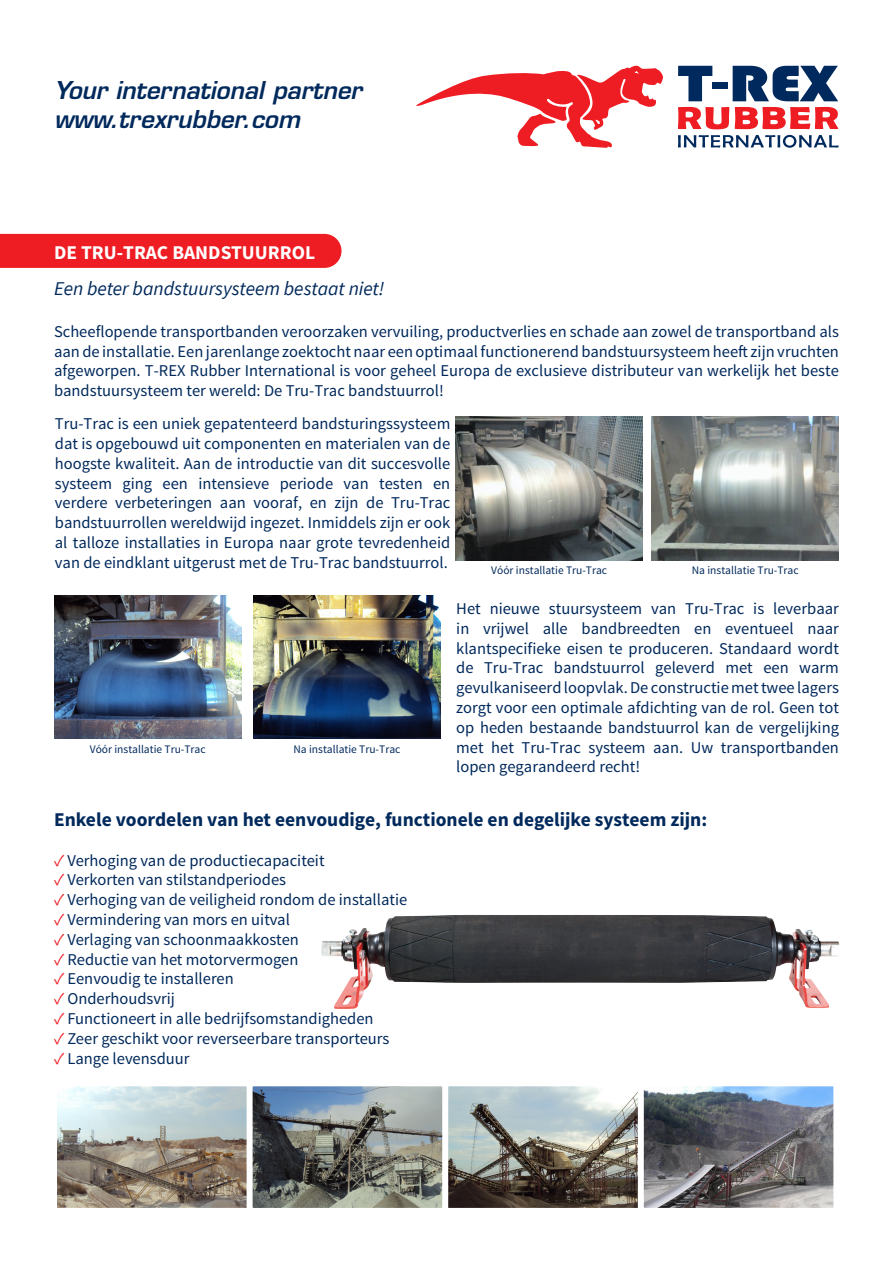
<style>
.page{position:relative;width:893px;height:1263px;background:#fff}
.page>*{position:absolute;margin:0;border:0;box-sizing:border-box;transform-origin:0 0}
.t1{font:italic 600 24px/28.8px "Eurostile LT Std";color:#00295c}
.t2{font:700 19.5px "Source Sans Pro";color:#00295c}
.t3{font:italic 19.5px "Source Sans Pro";color:#00295c}
.t4{font:700 19.5px "Source Sans Pro";color:#fff}
.Tekst{font:16.5px/19.8px "Source Sans Pro";color:#00295c;text-align:justify}
.t5{font:11.55px "Source Sans Pro";color:#00295c}
.s1{color:#ee1d23}
</style>
<div class="page">
<svg style="left:416px;top:65px;width:247px;height:83px"></svg>
<svg style="left:733px;top:66px;width:105px;height:35px"></svg>
<div style="left:713px;top:82px;width:15px;height:7px;background:#00295d"></div>
<svg style="left:678px;top:66px;width:34px;height:35px"></svg>
<svg style="left:678px;top:135px;width:160px;height:13px"></svg>
<svg style="left:735px;top:107px;width:103px;height:22px"></svg>
<svg style="left:678px;top:107px;width:51px;height:22px"></svg>
<img style="left:321px;top:916px;width:519px;height:93px">
<img style="left:58px;top:1087px;width:188px;height:120px">
<div style="left:54px;top:1083px;width:196px;height:128px;border:3px solid #fff"></div>
<img style="left:254px;top:1087px;width:187px;height:120px">
<div style="left:250px;top:1083px;width:195px;height:128px;border:3px solid #fff"></div>
<img style="left:449px;top:1087px;width:188px;height:120px">
<div style="left:445px;top:1083px;width:196px;height:128px;border:3px solid #fff"></div>
<img style="left:645px;top:1087px;width:187px;height:120px">
<div style="left:641px;top:1083px;width:195px;height:128px;border:3px solid #fff"></div>
<img style="left:54px;top:595px;width:187px;height:144px">
<img style="left:254px;top:595px;width:186px;height:144px">
<img style="left:456px;top:417px;width:187px;height:143px">
<img style="left:652px;top:417px;width:187px;height:143px">
<div style="left:0;top:234px;width:341px;height:34px;background:#ee1d23"></div>
<h1 class="t1" style="left:54px;top:76px;width:309px">Your international partner www.trexrubber.com</h1>
<p class="t4" style="left:54px;top:240px;width:263px">DE TRU-TRAC BANDSTUURROL</p>
<p class="t3" style="left:54px;top:277px;width:332px">Een beter bandstuursysteem bestaat niet!</p>
<p class="Tekst" style="left:54px;top:322px;width:786px">Scheeflopende transportbanden veroorzaken vervuiling, productverlies en schade aan zowel de transportband als aan de installatie. Een jarenlange zoektocht naar een optimaal functionerend bandstuursysteem heeft zijn vruchten afgeworpen. T-REX Rubber International is voor geheel Europa de exclusieve distributeur van werkelijk het beste bandstuursysteem ter wereld: De Tru-Trac bandstuurrol!</p>
<p class="Tekst" style="left:55px;top:414px;width:397px">Tru-Trac is een uniek gepatenteerd bandsturingssysteem dat is opgebouwd uit componenten en materialen van de hoogste kwaliteit. Aan de introductie van dit succesvolle systeem ging een intensieve periode van testen en verdere verbeteringen aan vooraf, en zijn de Tru-Trac bandstuurrollen wereldwijd ingezet. Inmiddels zijn er ook al talloze installaties in Europa naar grote tevredenheid van de eindklant uitgerust met de Tru-Trac bandstuurrol.</p>
<p class="t5" style="left:491px;top:563px;width:117px">Vóór installatie Tru-Trac</p>
<p class="t5" style="left:692px;top:563px;width:108px">Na installatie Tru-Trac</p>
<p class="t5" style="left:90px;top:742px;width:117px">Vóór installatie Tru-Trac</p>
<p class="t5" style="left:294px;top:742px;width:108px">Na installatie Tru-Trac</p>
<p class="Tekst" style="left:456px;top:599px;width:384px">Het nieuwe stuursysteem van Tru-Trac is leverbaar in vrijwel alle bandbreedten en eventueel naar klantspecifieke eisen te produceren. Standaard wordt de Tru-Trac bandstuurrol geleverd met een warm gevulkaniseerd loopvlak. De constructie met twee lagers zorgt voor een optimale afdichting van de rol. Geen tot op heden bestaande bandstuurrol kan de vergelijking met het Tru-Trac systeem aan. Uw transportbanden lopen gegarandeerd recht!</p>
<p class="t2" style="left:54px;top:807px;width:655px">Enkele voordelen van het eenvoudige, functionele en degelijke systeem zijn:</p>
<p class="Tekst" style="left:54px;top:850px;width:272px"><span class="s1">✓</span> Verhoging van de productiecapaciteit</p>
<p class="Tekst" style="left:54px;top:870px;width:234px"><span class="s1">✓</span> Verkorten van stilstandperiodes</p>
<p class="Tekst" style="left:54px;top:890px;width:355px"><span class="s1">✓</span> Verhoging van de veiligheid rondom de installatie</p>
<p class="Tekst" style="left:54px;top:910px;width:237px"><span class="s1">✓</span> Vermindering van mors en uitval</p>
<p class="Tekst" style="left:54px;top:930px;width:246px"><span class="s1">✓</span> Verlaging van schoonmaakkosten</p>
<p class="Tekst" style="left:54px;top:949px;width:246px"><span class="s1">✓</span> Reductie van het motorvermogen</p>
<p class="Tekst" style="left:54px;top:969px;width:181px"><span class="s1">✓</span> Eenvoudig te installeren</p>
<p class="Tekst" style="left:54px;top:989px;width:123px"><span class="s1">✓</span> Onderhoudsvrij</p>
<p class="Tekst" style="left:54px;top:1009px;width:321px"><span class="s1">✓</span> Functioneert in alle bedrijfsomstandigheden</p>
<p class="Tekst" style="left:54px;top:1029px;width:337px"><span class="s1">✓</span> Zeer geschikt voor reverseerbare transporteurs</p>
<p class="Tekst" style="left:54px;top:1048px;width:137px"><span class="s1">✓</span> Lange levensduur</p>
</div>
